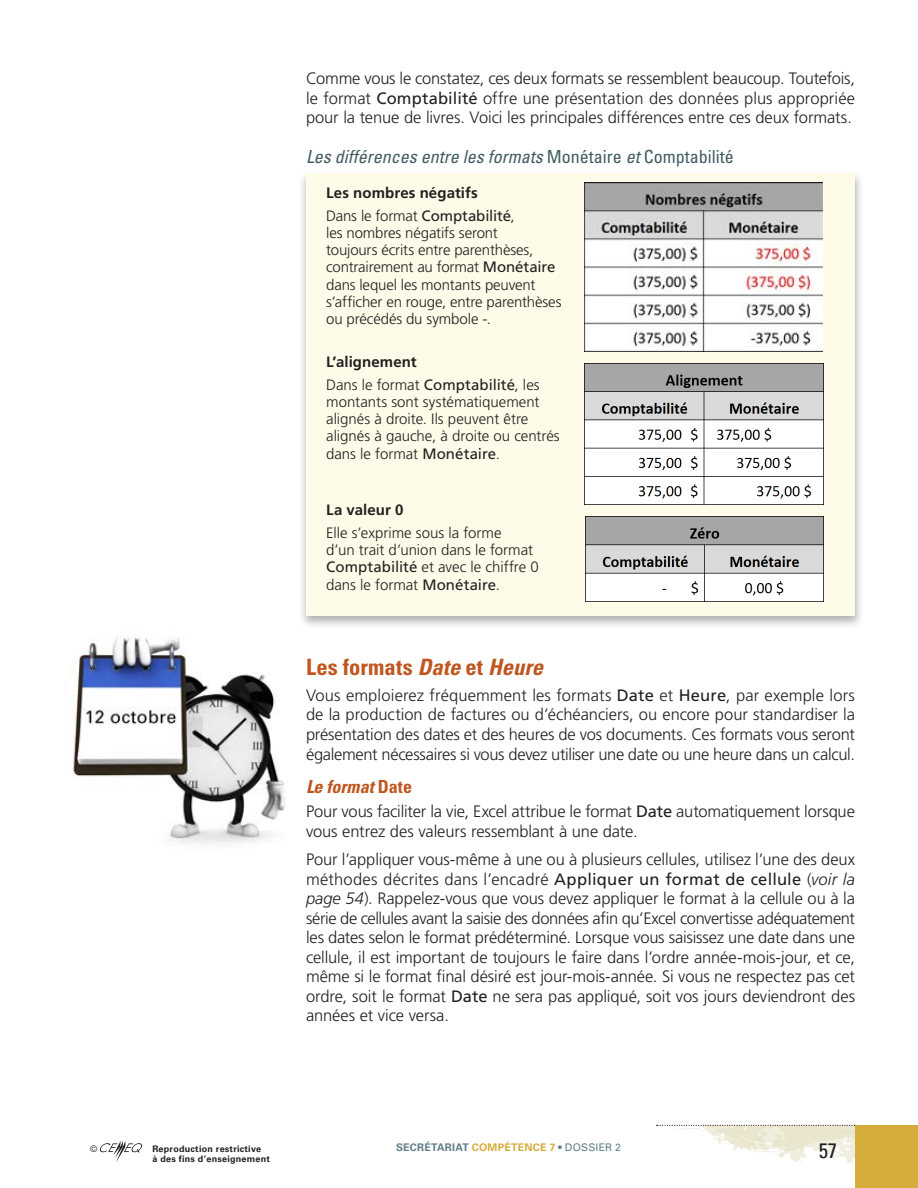
<style>
.page{position:relative;width:918px;height:1188px;background:#fff}
.page>*{position:absolute;margin:0;border:0;box-sizing:border-box;transform-origin:0 0}
.t1{font:700 condensed 22.5px "Univers LT Std";letter-spacing:.01em;color:#c0561f}
.t2{font:condensed 21px "Univers LT Std";color:#231f20}
.t3{font:italic condensed 18px "Univers LT Std";color:#405b61}
.t4{font:italic 700 condensed 18px "Univers LT Std";color:#c0561f}
.t5{font:300 16.5px/19.5px "Frutiger LT Std";letter-spacing:-.01em;color:#231f20;text-align:justify}
.t6{font:300 15px/17.2px "Frutiger LT Std";letter-spacing:-.005em;color:#231f20}
.t7{font:700 15px/22.6px "Frutiger LT Std";letter-spacing:.005em;color:#231f20}
.t8{font:700 10.5px "Univers LT Std";letter-spacing:.025em;color:#5e7f86}
.t9{font:700 9px/10.8px "Univers LT Std";letter-spacing:.025em;color:#231f20}
.t10{font:300 9px "Univers LT Std";color:#231f20}
.s1{font-weight:400}
.s2{font-style:normal}
.s3{font-weight:300}
.s4{font-weight:700}
.s5{font-style:italic}
.s6{color:#d5ad3c}
</style>
<div class="page">
<img style="left:676px;top:1126px;width:179px;height:38px">
<svg style="left:657px;top:1125px;width:198px;height:1px"></svg>
<div style="left:855px;top:1125px;width:63px;height:63px;background:#d5ad3c"></div>
<div style="left:299px;top:170px;width:565px;height:460px;background:#231f20;opacity:.35"></div>
<div style="left:306px;top:173px;width:549px;height:443px;background:#fefbe8"></div>
<img style="left:584px;top:183px;width:238px;height:169px">
<img style="left:585px;top:363px;width:238px;height:141px">
<img style="left:585px;top:516px;width:239px;height:85px">
<img style="left:72px;top:637px;width:214px;height:207px">
<svg style="left:100px;top:1141px;width:42px;height:21px"></svg>
<p class="t5" style="left:306px;top:69px;width:551px">Comme vous le constatez, ces deux formats se ressemblent beaucoup. Toutefois, le format <span class="s1">Comptabilité</span> offre une présentation des données plus appropriée pour la tenue de livres. Voici les principales différences entre ces deux formats.</p>
<p class="t3" style="left:306px;top:145px;width:429px">Les différences entre les formats <span class="s2">Monétaire</span> et <span class="s2">Comptabilité</span></p>
<p class="t7" style="left:326px;top:182px;width:190px">Les nombres négatifs<br><span class="s3">Dans le format</span> <span class="s1">Comptabilité</span><span class="s3">,</span></p>
<p class="t6" style="left:326px;top:224px;width:237px">les nombres négatifs seront<br>toujours écrits entre parenthèses, contrairement au format <span class="s1">Monétaire </span>dans lequel les montants peuvent s’afficher en rouge, entre parenthèses ou précédés du symbole -.</p>
<p class="t6" style="left:326px;top:351px;width:215px;line-height:22.6px"><span class="s4">L’alignement<br></span>Dans le format <span class="s1">Comptabilité</span>, les</p>
<p class="t6" style="left:326px;top:393px;width:235px">montants sont systématiquement alignés à droite. Ils peuvent être alignés à gauche, à droite ou centrés dans le format <span class="s1">Monétaire</span>.</p>
<p class="t7" style="left:326px;top:499px;width:79px">La valeur 0</p>
<p class="t6" style="left:326px;top:524px;width:214px">Elle s’exprime sous la forme<br>d’un trait d’union dans le format<br><span class="s1">Comptabilité</span> et avec le chiffre 0 dans le format <span class="s1">Monétaire</span>.</p>
<h1 class="t1" style="left:306px;top:653px;width:238px">Les formats <span class="s5">Date</span> et <span class="s5">Heure</span></h1>
<p class="t5" style="left:306px;top:686px;width:551px">Vous emploierez fréquemment les formats <span class="s1">Date</span> et <span class="s1">Heure</span>, par exemple lors de la production de factures ou d’échéanciers, ou encore pour standardiser la présentation des dates et des heures de vos documents. Ces formats vous seront également nécessaires si vous devez utiliser une date ou une heure dans un calcul.</p>
<p class="t4" style="left:306px;top:776px;width:108px">Le format <span class="s2">Date</span></p>
<p class="t5" style="left:306px;top:802px;width:550px">Pour vous faciliter la vie, Excel attribue le format <span class="s1">Date</span> automatiquement lorsque vous entrez des valeurs ressemblant à une date.</p>
<p class="t5" style="left:306px;top:850px;width:551px">Pour l’appliquer vous-même à une ou à plusieurs cellules, utilisez l’une des deux méthodes décrites dans l’encadré <span class="s1">Appliquer un format de cellule</span> (<span class="s5">voir la page 54</span>). Rappelez-vous que vous devez appliquer le format à la cellule ou à la série de cellules avant la saisie des données afin qu’Excel convertisse adéquatement les dates selon le format prédéterminé. Lorsque vous saisissez une date dans une cellule, il est important de toujours le faire dans l’ordre année-mois-jour, et ce, même si le format final désiré est jour-mois-année. Si vous ne respectez pas cet ordre, soit le format <span class="s1">Date</span> ne sera pas appliqué, soit vos jours deviendront des années et vice versa.</p>
<p class="t10" style="left:90px;top:1143px;width:9px">©</p>
<p class="t9" style="left:152px;top:1143px;width:119px">Reproduction restrictive<br>à des fins d’enseignement</p>
<p class="t8" style="left:396px;top:1142px;width:226px">SECRÉTARIAT <span class="s6">COMPÉTENCE 7</span> <span class="s1">• DOSSIER 2</span></p>
<p class="t2" style="left:819px;top:1137px;width:20px">57</p>
</div>
